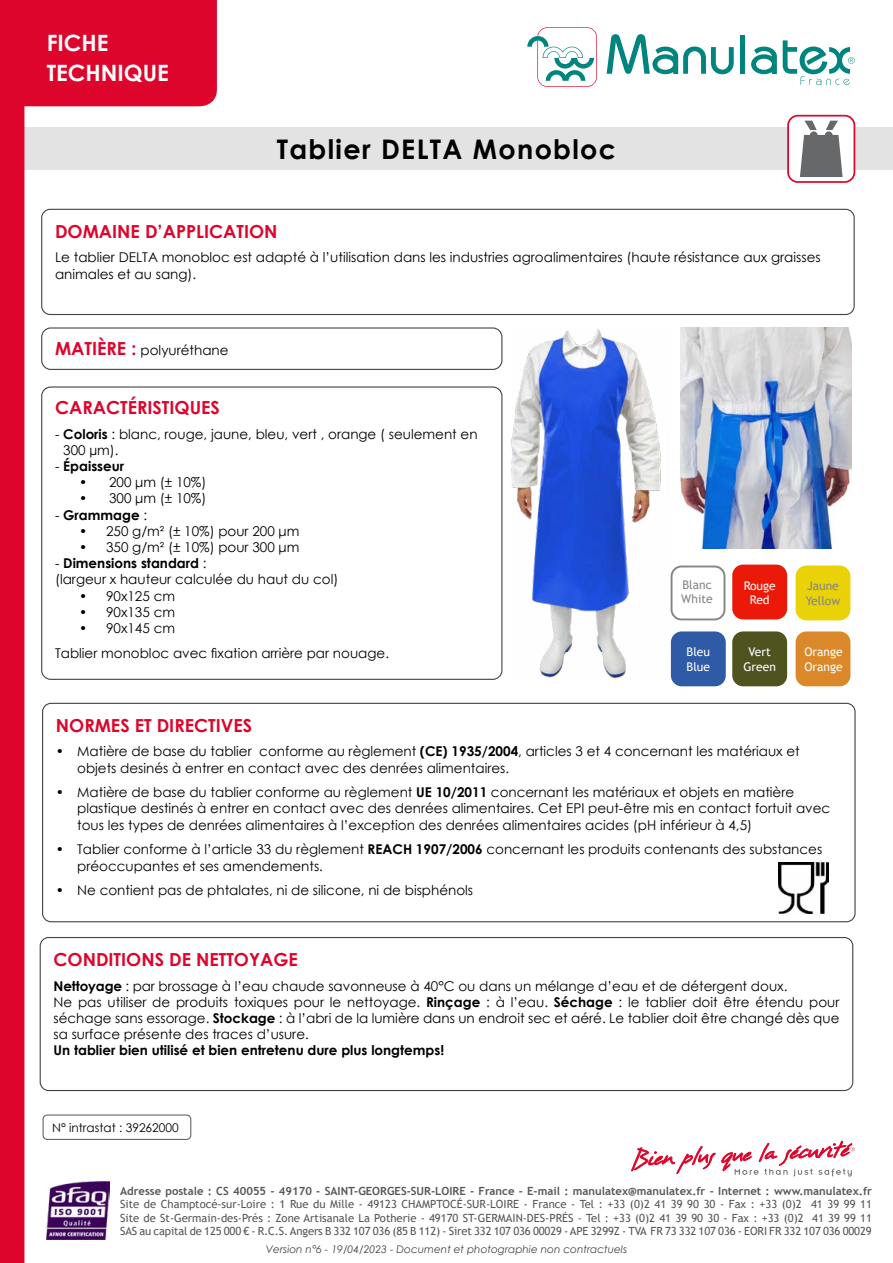
<style>
.page{position:relative;width:893px;height:1263px;background:#fff}
.page>*{position:absolute;margin:0;border:0;box-sizing:border-box;transform-origin:0 0}
.t1{font:700 27px "Century Gothic";letter-spacing:.05em;color:#000}
.t2{font:700 22.5px/30px "Century Gothic";color:#fff}
.t3{font:700 18px "Century Gothic";color:#dd052b}
.t4{font:13.5px/16.2px "Century Gothic";color:#000}
.t5{font:700 13.5px "Century Gothic";color:#000}
.t6{font:12px/14.4px "Trebuchet MS";color:#fff}
.t7{font:12px/14.4px "Trebuchet MS";color:#858584}
.t8{font:12px "Century Gothic";color:#000}
.t9{font:11.25px/13.5px "Trebuchet MS";letter-spacing:-.01em;color:#575756;text-align:justify}
.t10{font:700 11.25px "Trebuchet MS";color:#575756}
.t11{font:italic 10.5px "Century Gothic";color:#474442}
.s1{font-weight:700;font-size:18px;color:#dd052b}
.s2{font-weight:700}
.s3{font-weight:400}
</style>
<div class="page">
<div style="left:0;top:128px;width:893px;height:42px;background:#e3e3e3"></div>
<svg style="left:0;top:0;width:217px;height:1263px"></svg>
<div style="left:740px;top:35px;width:5px;height:39px;background:#00847e"></div>
<svg style="left:607px;top:34px;width:127px;height:40px"></svg>
<svg style="left:751px;top:47px;width:26px;height:27px"></svg>
<svg style="left:783px;top:40px;width:72px;height:45px"></svg>
<svg style="left:527px;top:27px;width:70px;height:60px"></svg>
<div style="left:43px;top:1114px;width:148px;height:26px;border:1px solid #666665;border-radius:4px"></div>
<div style="left:41px;top:327px;width:461px;height:43px;border:1px solid #474442;border-radius:9px"></div>
<div style="left:41px;top:386px;width:461px;height:294px;border:1px solid #474442;border-radius:9px"></div>
<svg style="left:631px;top:1146px;width:84px;height:28px"></svg>
<svg style="left:721px;top:1141px;width:134px;height:35px"></svg>
<div style="left:41px;top:209px;width:814px;height:106px;border:1px solid #474442;border-radius:9px"></div>
<div style="left:788px;top:116px;width:66px;height:66px;background:#fff;border-radius:10px"></div>
<svg style="left:800px;top:121px;width:43px;height:56px"></svg>
<div style="left:787px;top:115px;width:68px;height:68px;border:2px solid #dd052b;border-radius:10px"></div>
<div style="left:796px;top:631px;width:54px;height:55px;background:#da8829;border-radius:11px"></div>
<img style="left:511px;top:328px;width:150px;height:351px">
<img style="left:680px;top:327px;width:171px;height:221px">
<img style="left:47px;top:1181px;width:63px;height:58px">
<div style="left:42px;top:703px;width:814px;height:219px;border:1px solid #474442;border-radius:9px"></div>
<img style="left:778px;top:863px;width:50px;height:50px">
<div style="left:40px;top:937px;width:813px;height:154px;border:1px solid #474442;border-radius:9px"></div>
<div style="left:732px;top:631px;width:55px;height:55px;background:#4f5320;border-radius:11px"></div>
<div style="left:732px;top:565px;width:55px;height:54px;background:#ea1908;border-radius:11px"></div>
<div style="left:671px;top:631px;width:55px;height:55px;background:#2f5aa6;border-radius:11px"></div>
<div style="left:671px;top:565px;width:54px;height:55px;border:2px solid #858584;border-radius:10px"></div>
<div style="left:796px;top:565px;width:54px;height:55px;background:#ead209;border-radius:11px"></div>
<h2 class="t2" style="left:47px;top:26px;width:123px">FICHE<br>TECHNIQUE</h2>
<h1 class="t1" style="left:277px;top:129px;width:341px">Tablier DELTA Monobloc</h1>
<h3 class="t3" style="left:55px;top:217px;width:224px">DOMAINE D’APPLICATION</h3>
<p class="t4" style="left:55px;top:249px;width:767px">Le tablier DELTA monobloc est adapté à l’utilisation dans les industries agroalimentaires (haute résistance aux graisses animales et au sang).</p>
<p class="t4" style="left:55px;top:342px;width:175px"><span class="s1">MATIÈRE :</span> polyuréthane</p>
<h3 class="t3" style="left:55px;top:394px;width:166px">CARACTÉRISTIQUES</h3>
<p class="t4" style="left:63px;top:425px;width:416px;text-indent:-8px">- <span class="s2">Coloris</span> : blanc, rouge, jaune, bleu, vert , orange ( seulement en<br>300 µm).</p>
<p class="t5" style="left:55px;top:456px;width:71px"><span class="s3">-</span> Épaisseur</p>
<p class="t4" style="left:79px;top:474px;width:129px">• 200 μm (± 10%)</p>
<p class="t4" style="left:79px;top:490px;width:129px">• 300 μm (± 10%)</p>
<p class="t5" style="left:55px;top:504px;width:94px"><span class="s3">-</span> Grammage <span class="s3">:</span></p>
<p class="t4" style="left:79px;top:523px;width:222px">• 250 g/m² (± 10%) pour 200 μm</p>
<p class="t4" style="left:79px;top:539px;width:222px">• 350 g/m² (± 10%) pour 300 μm</p>
<p class="t4" style="left:55px;top:555px;width:285px">- <span class="s2">Dimensions standard</span> :<br>(largeur x hauteur calculée du haut du col)</p>
<p class="t4" style="left:79px;top:587px;width:98px">• 90x125 cm</p>
<p class="t4" style="left:79px;top:604px;width:98px">• 90x135 cm</p>
<p class="t4" style="left:55px;top:615px;width:336px;line-height:24.8px;text-indent:24px">• 90x145 cm<br>Tablier monobloc avec fixation arrière par nouage.</p>
<p class="t7" style="left:681px;top:577px;width:33px">Blanc<br>White</p>
<p class="t7" style="left:806px;top:579px;width:36px">Jaune<br>Yellow</p>
<p class="t6" style="left:744px;top:578px;width:34px;text-align:center">Rouge<br>Red</p>
<p class="t6" style="left:687px;top:645px;width:25px">Bleu<br>Blue</p>
<p class="t6" style="left:743px;top:645px;width:34px;text-align:center">Vert<br>Green</p>
<p class="t6" style="left:804px;top:645px;width:40px">Orange<br>Orange</p>
<h3 class="t3" style="left:56px;top:711px;width:198px">NORMES ET DIRECTIVES</h3>
<p class="t4" style="left:77px;top:743px;width:724px;text-indent:-21px">• Matière de base du tablier conforme au règlement <span class="s2">(CE) 1935/2004</span>, articles 3 et 4 concernant les matériaux et objets desinés à entrer en contact avec des denrées alimentaires.</p>
<p class="t4" style="left:77px;top:784px;width:755px;text-indent:-21px">• Matière de base du tablier conforme au règlement <span class="s2">UE 10/2011</span> concernant les matériaux et objets en matière plastique destinés à entrer en contact avec des denrées alimentaires. Cet EPI peut-être mis en contact fortuit avec tous les types de denrées alimentaires à l’exception des denrées alimentaires acides (pH inférieur à 4,5)</p>
<p class="t4" style="left:77px;top:841px;width:746px;text-indent:-21px">• Tablier conforme à l’article 33 du règlement <span class="s2">REACH 1907/2006</span> concernant les produits contenants des substances préoccupantes et ses amendements.</p>
<p class="t4" style="left:56px;top:882px;width:419px">• Ne contient pas de phtalates, ni de silicone, ni de bisphénols</p>
<h3 class="t3" style="left:54px;top:946px;width:246px">CONDITIONS DE NETTOYAGE</h3>
<p class="t4" style="left:54px;top:977px;width:787px"><span class="s2">Nettoyage</span> : par brossage à l’eau chaude savonneuse à 40°C ou dans un mélange d’eau et de détergent doux.<br>Ne pas utiliser de produits toxiques pour le nettoyage. <span class="s2">Rinçage</span> : à l’eau. <span class="s2">Séchage</span> : le tablier doit être étendu pour séchage sans essorage. <span class="s2">Stockage</span> : à l’abri de la lumière dans un endroit sec et aéré. Le tablier doit être changé dès que sa surface présente des traces d’usure.</p>
<p class="t5" style="left:54px;top:1040px;width:392px">Un tablier bien utilisé et bien entretenu dure plus longtemps!</p>
<p class="t8" style="left:52px;top:1119px;width:128px">N° intrastat : 39262000</p>
<p class="t10" style="left:120px;top:1183px;width:753px">Adresse postale : CS 40055 - 49170 - SAINT-GEORGES-SUR-LOIRE - France - E-mail : manulatex@manulatex.fr - Internet : www.manulatex.fr</p>
<p class="t9" style="left:120px;top:1197px;width:753px">Site de Champtocé-sur-Loire : 1 Rue du Mille - 49123 CHAMPTOCÉ-SUR-LOIRE - France - Tel : +33 (0)2 41 39 90 30 - Fax : +33 (0)2 41 39 99 11<br>Site de St-Germain-des-Prés : Zone Artisanale La Potherie - 49170 ST-GERMAIN-DES-PRÉS - Tel : +33 (0)2 41 39 90 30 - Fax : +33 (0)2 41 39 99 11<br>SAS au capital de 125 000 € - R.C.S. Angers B 332 107 036 (85 B 112) - Siret 332 107 036 00029 - APE 3299Z - TVA FR 73 332 107 036 - EORI FR 332 107 036 00029</p>
<p class="t11" style="left:266px;top:1242px;width:363px">Version n°6 - 19/04/2023 - Document et photographie non contractuels</p>
</div>
